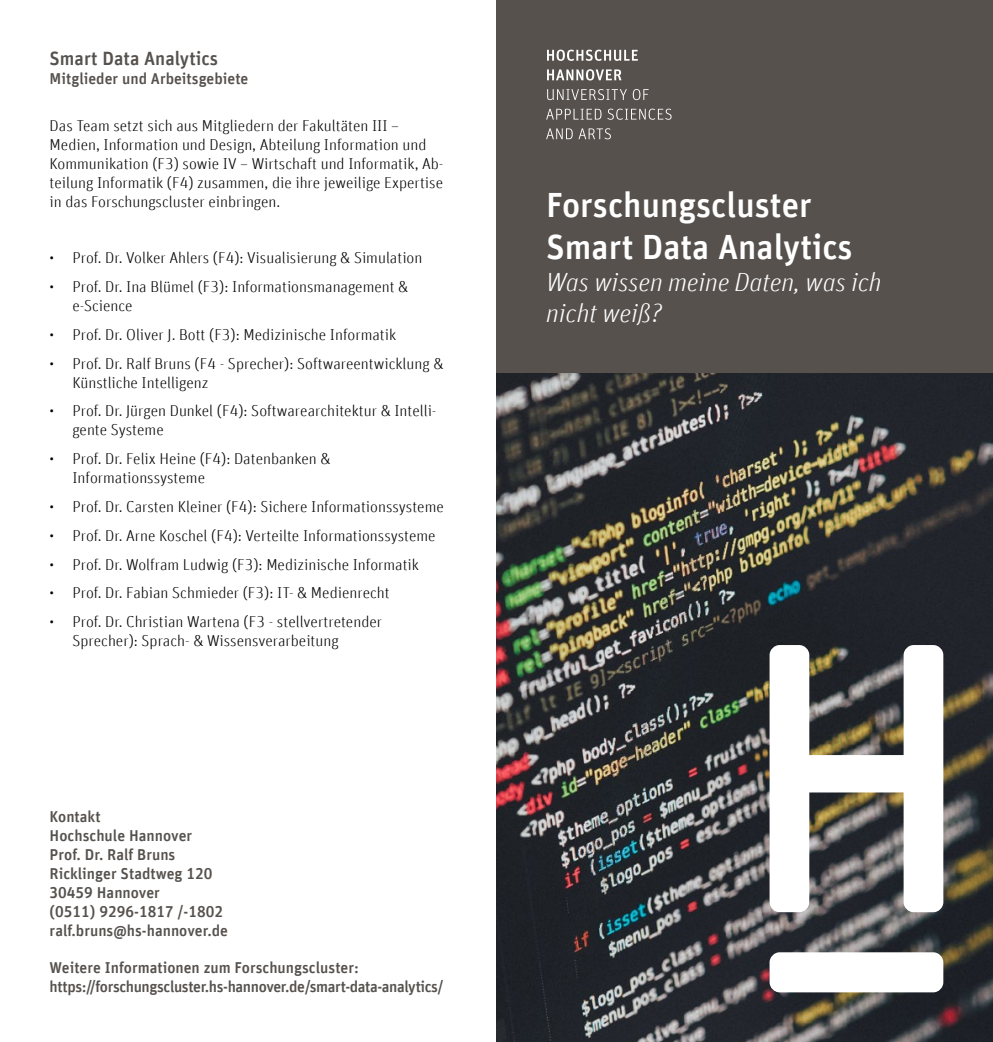
<style>
.page{position:relative;width:993px;height:1042px;background:#fff}
.page>*{position:absolute;margin:0;border:0;box-sizing:border-box;transform-origin:0 0}
.t1{font:500 35px/42px "Unit Offc";color:#fff}
.t2{font:italic 300 26.25px/31.5px "Unit Offc";color:#fff}
.t3{font:500 19.25px "Unit Offc";color:#56514d}
.t4{font:300 15.75px/18.9px "Unit Offc";color:#000}
.t5{font:500 15.75px "Unit Offc";color:#56514d}
.t6{font:500 15.75px "Unit Offc";letter-spacing:-.025em;color:#56514d}
</style>
<div class="page">
<img style="left:496px;top:372px;width:496px;height:670px">
<div style="left:496px;top:0;width:496px;height:372px;background:#56514d"></div>
<svg style="left:769px;top:645px;width:174px;height:267px"></svg>
<div style="left:769px;top:952px;width:174px;height:40px;background:#fff;border-radius:10px"></div>
<svg style="left:547px;top:50px;width:90px;height:11px"></svg>
<svg style="left:547px;top:69px;width:74px;height:12px"></svg>
<svg style="left:547px;top:89px;width:79px;height:11px"></svg>
<svg style="left:632px;top:89px;width:16px;height:11px"></svg>
<svg style="left:546px;top:109px;width:55px;height:11px"></svg>
<svg style="left:607px;top:109px;width:64px;height:11px"></svg>
<svg style="left:546px;top:128px;width:26px;height:11px"></svg>
<svg style="left:578px;top:128px;width:32px;height:11px"></svg>
<p class="t3" style="left:50px;top:47px;width:170px">Smart Data Analytics</p>
<p class="t5" style="left:50px;top:69px;width:200px">Mitglieder und Arbeitsgebiete</p>
<p class="t4" style="left:50px;top:116px;width:395px">Das Team setzt sich aus Mitgliedern der Fakultäten III – Medien, Information und Design, Abteilung Information und Kommunikation (F3) sowie IV – Wirtschaft und Informatik, Ab&shy;teilung Informatik (F4) zusammen, die ihre jeweilige Expertise in das Forschungscluster einbringen.</p>
<p class="t4" style="left:50px;top:249px;width:374px">• Prof. Dr. Volker Ahlers (F4): Visualisierung &amp; Simulation</p>
<p class="t4" style="left:72px;top:277px;width:337px;text-indent:-23px">• Prof. Dr. Ina Blümel (F3): Informationsmanagement &amp; e-Science</p>
<p class="t4" style="left:50px;top:325px;width:348px">• Prof. Dr. Oliver J. Bott (F3): Medizinische Informatik</p>
<p class="t4" style="left:72px;top:354px;width:372px;text-indent:-23px">• Prof. Dr. Ralf Bruns (F4 - Sprecher): Softwareentwicklung &amp;<br>Künstliche Intelligenz</p>
<p class="t4" style="left:72px;top:402px;width:365px;text-indent:-23px">• Prof. Dr. Jürgen Dunkel (F4): Softwarearchitektur &amp; Intelli&shy;gente Systeme</p>
<p class="t4" style="left:72px;top:449px;width:259px;text-indent:-23px">• Prof. Dr. Felix Heine (F4): Datenbanken &amp;<br>Informationssysteme</p>
<p class="t4" style="left:50px;top:497px;width:395px">• Prof. Dr. Carsten Kleiner (F4): Sichere Informationssysteme</p>
<p class="t4" style="left:50px;top:526px;width:387px">• Prof. Dr. Arne Koschel (F4): Verteilte Informationssysteme</p>
<p class="t4" style="left:50px;top:555px;width:371px">• Prof. Dr. Wolfram Ludwig (F3): Medizinische Informatik</p>
<p class="t4" style="left:50px;top:584px;width:341px">• Prof. Dr. Fabian Schmieder (F3): IT- &amp; Medienrecht</p>
<p class="t4" style="left:72px;top:612px;width:311px;text-indent:-23px">• Prof. Dr. Christian Wartena (F3 - stellvertretender<br>Sprecher): Sprach- &amp; Wissensverarbeitung</p>
<p class="t5" style="left:50px;top:807px;width:52px">Kontakt</p>
<p class="t5" style="left:50px;top:826px;width:144px">Hochschule Hannover</p>
<p class="t5" style="left:50px;top:845px;width:127px">Prof. Dr. Ralf Bruns</p>
<p class="t5" style="left:50px;top:864px;width:164px">Ricklinger Stadtweg 120</p>
<p class="t5" style="left:50px;top:883px;width:112px">30459 Hannover</p>
<p class="t5" style="left:50px;top:902px;width:175px">(0511) 9296-1817 /-1802</p>
<p class="t5" style="left:50px;top:920px;width:180px">ralf.bruns@hs-hannover.de</p>
<p class="t5" style="left:50px;top:958px;width:311px">Weitere Informationen zum Forschungscluster:</p>
<p class="t6" style="left:50px;top:977px;width:395px">https://forschungscluster.hs-hannover.de/smart-data-analytics/</p>
<p class="t1" style="left:546px;top:184px;width:308px">Forschungscluster<br>Smart Data Analytics</p>
<p class="t2" style="left:546px;top:266px;width:337px">Was wissen meine Daten, was ich nicht weiß?</p>
</div>
